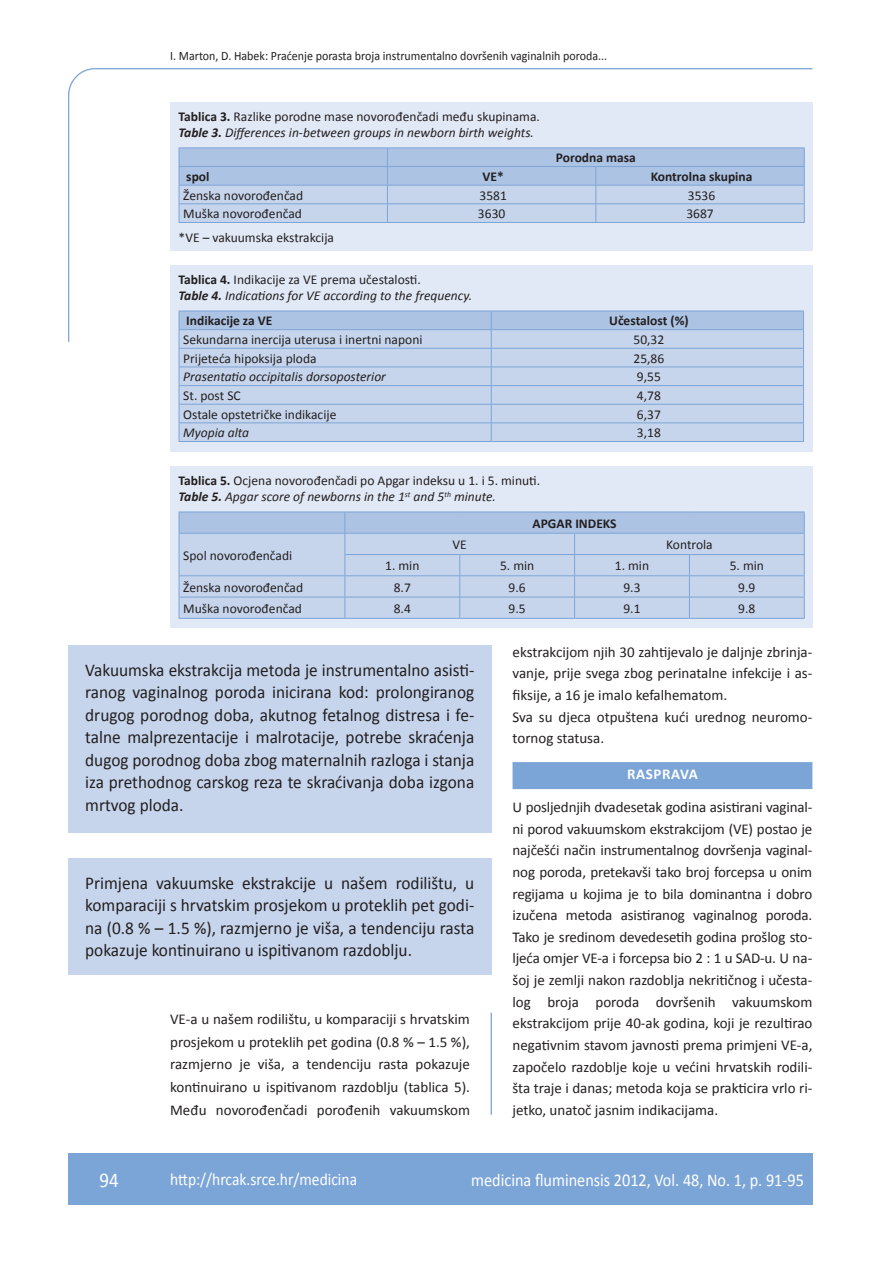
<style>
.page{position:relative;width:889px;height:1268px;background:#fff}
.page>*{position:absolute;margin:0;border:0;box-sizing:border-box;transform-origin:0 0}
.t1{font:21px "Calibri";color:#fff;scale:.9 1}
.anterfile{font:18px/22.5px "Calibri";color:#231f20;text-align:justify;scale:.96 1}
.t2{font:18px "Calibri";color:#fff;scale:.9 1}
.t3{font:17.25px "Calibri";color:#fff;scale:.9 1}
.osnovni_tekst{font:15px/21.6px "Calibri";color:#231f20;text-align:justify}
.naslov_ruler{font:700 15px "Calibri";letter-spacing:.04em;color:#fff}
.tablica{font:13.5px "Calibri";color:#231f20}
.potpis_slika{font:italic 13.5px/16.5px "Calibri";color:#231f20}
.potpis_slika-2{font:13.5px/16.5px "Calibri";color:#231f20}
.tablica-2{font:700 13.5px "Calibri";color:#231f20}
.tablica-3{font:italic 13.5px "Calibri";color:#231f20}
.glava{font:12.75px "Calibri";color:#231f20;scale:.94 1}
.s1{font-weight:700;font-style:normal}
.s2{font-style:normal}
.s3{font-weight:700}
.s4{font-weight:700;font-style:italic}
.s5{font-style:italic}
</style>
<div class="page">
<svg style="left:68px;top:68px;width:745px;height:275px"></svg>
<hr style="left:490px;top:1012px;width:2px;height:102px;background:#7ca5d7">
<div style="left:68px;top:1152px;width:744px;height:51px;background:#7ca5d7"></div>
<div style="left:512px;top:762px;width:300px;height:27px;background:#7ca5d7"></div>
<div style="left:68px;top:645px;width:423px;height:187px;background:#c6d5ec"></div>
<div style="left:170px;top:102px;width:642px;height:149px;background:#e1e9f6"></div>
<hr style="left:179px;top:147px;width:208px;height:1px;background:#7ca5d7">
<hr style="left:387px;top:147px;width:209px;height:1px;background:#7ca5d7">
<hr style="left:596px;top:147px;width:208px;height:1px;background:#7ca5d7">
<svg style="left:179px;top:148px;width:626px;height:74px;background:#b6c9e7"></svg>
<hr style="left:179px;top:222px;width:208px;height:1px;background:#7ca5d7">
<hr style="left:387px;top:222px;width:209px;height:1px;background:#7ca5d7">
<hr style="left:596px;top:222px;width:208px;height:1px;background:#7ca5d7">
<div style="left:170px;top:265px;width:642px;height:187px;background:#e1e9f6"></div>
<hr style="left:179px;top:310px;width:312px;height:1px;background:#7ca5d7">
<hr style="left:491px;top:310px;width:313px;height:1px;background:#7ca5d7">
<svg style="left:179px;top:311px;width:625px;height:130px;background:#becfe9"></svg>
<hr style="left:179px;top:441px;width:312px;height:1px;background:#7ca5d7">
<hr style="left:491px;top:441px;width:313px;height:1px;background:#7ca5d7">
<div style="left:170px;top:466px;width:642px;height:161px;background:#e1e9f6"></div>
<hr style="left:179px;top:511px;width:166px;height:1px;background:#7ca5d7">
<hr style="left:345px;top:511px;width:115px;height:1px;background:#7ca5d7">
<hr style="left:460px;top:511px;width:114px;height:1px;background:#7ca5d7">
<hr style="left:574px;top:511px;width:115px;height:1px;background:#7ca5d7">
<hr style="left:689px;top:511px;width:115px;height:1px;background:#7ca5d7">
<svg style="left:179px;top:512px;width:626px;height:106px;background:#bdcfe9"></svg>
<hr style="left:179px;top:618px;width:166px;height:1px;background:#7ca5d7">
<hr style="left:345px;top:618px;width:115px;height:1px;background:#7ca5d7">
<hr style="left:460px;top:618px;width:114px;height:1px;background:#7ca5d7">
<hr style="left:574px;top:618px;width:115px;height:1px;background:#7ca5d7">
<hr style="left:689px;top:618px;width:115px;height:1px;background:#7ca5d7">
<div style="left:68px;top:857px;width:423px;height:117px;background:#c6d5ec"></div>
<p class="glava" style="left:170px;top:47px;width:466px">I. Marton, D. Habek: Praćenje porasta broja instrumentalno dovršenih vaginalnih poroda...</p>
<p class="potpis_slika" style="left:179px;top:107px;width:363px"><span class="s1">Tablica 3.</span> <span class="s2">Razlike porodne mase novorođenčadi među skupinama.<br></span><span class="s3">Table 3.</span> Differences in-between groups in newborn birth weights.</p>
<p class="tablica-2" style="left:556px;top:149px;width:82px">Porodna masa</p>
<p class="tablica-2" style="left:186px;top:168px;width:25px">spol</p>
<p class="tablica-2" style="left:482px;top:168px;width:23px">VE*</p>
<p class="tablica-2" style="left:650px;top:168px;width:103px">Kontrolna skupina</p>
<p class="tablica" style="left:183px;top:187px;width:121px">Ženska novorođenčad</p>
<p class="tablica" style="left:479px;top:187px;width:29px">3581</p>
<p class="tablica" style="left:688px;top:187px;width:29px">3536</p>
<p class="tablica" style="left:183px;top:205px;width:120px">Muška novorođenčad</p>
<p class="tablica" style="left:478px;top:205px;width:29px">3630</p>
<p class="tablica" style="left:686px;top:205px;width:29px">3687</p>
<p class="tablica" style="left:179px;top:229px;width:157px">*VE – vakuumska ekstrakcija</p>
<p class="potpis_slika" style="left:179px;top:270px;width:295px"><span class="s1">Tablica 4.</span> <span class="s2">Indikacije za VE prema učestalosti.<br></span><span class="s3">Table 4.</span> Indications for VE according to the frequency.</p>
<p class="tablica-2" style="left:186px;top:312px;width:88px">Indikacije za VE</p>
<p class="tablica-2" style="left:609px;top:312px;width:81px">Učestalost (%)</p>
<p class="tablica" style="left:183px;top:331px;width:241px">Sekundarna inercija uterusa i inertni naponi</p>
<p class="tablica" style="left:633px;top:331px;width:32px">50,32</p>
<p class="tablica" style="left:183px;top:350px;width:135px">Prijeteća hipoksija ploda</p>
<p class="tablica" style="left:633px;top:350px;width:32px">25,86</p>
<p class="tablica-3" style="left:183px;top:368px;width:204px">Prasentatio occipitalis dorsoposterior</p>
<p class="tablica" style="left:637px;top:368px;width:25px">9,55</p>
<p class="tablica" style="left:183px;top:387px;width:59px">St. post SC</p>
<p class="tablica" style="left:637px;top:387px;width:25px">4,78</p>
<p class="tablica" style="left:183px;top:405px;width:155px">Ostale opstetričke indikacije</p>
<p class="tablica" style="left:637px;top:405px;width:25px">6,37</p>
<p class="tablica-3" style="left:183px;top:424px;width:67px">Myopia alta</p>
<p class="tablica" style="left:637px;top:424px;width:25px">3,18</p>
<p class="potpis_slika-2" style="left:179px;top:471px;width:363px"><span class="s3">Tablica 5.</span> Ocjena novorođenčadi po Apgar indeksu u 1. i 5. minuti.<br><span class="s4">Table 5.</span> <span class="s5">Apgar score of newborns in the 1</span><sup>st</sup> <span class="s5">and 5</span><sup>th</sup> <span class="s5">minute.</span></p>
<p class="tablica-2" style="left:532px;top:514px;width:86px">APGAR INDEKS</p>
<p class="tablica" style="left:183px;top:546px;width:110px">Spol novorođenčadi</p>
<p class="tablica" style="left:452px;top:536px;width:16px">VE</p>
<p class="tablica" style="left:666px;top:536px;width:48px">Kontrola</p>
<p class="tablica" style="left:385px;top:557px;width:36px">1. min</p>
<p class="tablica" style="left:500px;top:557px;width:36px">5. min</p>
<p class="tablica" style="left:615px;top:557px;width:36px">1. min</p>
<p class="tablica" style="left:729px;top:557px;width:36px">5. min</p>
<p class="tablica" style="left:183px;top:578px;width:121px">Ženska novorođenčad</p>
<p class="tablica" style="left:394px;top:578px;width:19px">8.7</p>
<p class="tablica" style="left:508px;top:578px;width:19px">9.6</p>
<p class="tablica" style="left:623px;top:578px;width:19px">9.3</p>
<p class="tablica" style="left:738px;top:578px;width:19px">9.9</p>
<p class="tablica" style="left:183px;top:599px;width:120px">Muška novorođenčad</p>
<p class="tablica" style="left:394px;top:599px;width:19px">8.4</p>
<p class="tablica" style="left:508px;top:599px;width:19px">9.5</p>
<p class="tablica" style="left:623px;top:599px;width:19px">9.1</p>
<p class="tablica" style="left:738px;top:599px;width:19px">9.8</p>
<p class="anterfile" style="left:85px;top:657px;width:407px">Vakuumska ekstrakcija metoda je instrumentalno asisti&shy;ranog vaginalnog poroda inicirana kod: prolongiranog drugog porodnog doba, akutnog fetalnog distresa i fe&shy;talne malprezentacije i malrotacije, potrebe skraćenja dugog porodnog doba zbog maternalnih razloga i stanja iza prethodnog carskog reza te skraćivanja doba izgona mrtvog ploda.</p>
<p class="anterfile" style="left:85px;top:870px;width:407px">Primjena vakuumske ekstrakcije u našem rodilištu, u komparaciji s hrvatskim prosjekom u proteklih pet godi&shy;na (0.8 % – 1.5 %), razmjerno je viša, a tendenciju rasta pokazuje kontinuirano u ispitivanom razdoblju.</p>
<p class="osnovni_tekst" style="left:170px;top:1006px;width:301px;line-height:22.6px">VE-a u našem rodilištu, u komparaciji s hrvatskim prosjekom u proteklih pet godina (0.8 % – 1.5 %), razmjerno je viša, a tendenciju rasta pokazuje kontinuirano u ispitivanom razdoblju (tablica 5).<br>Među novorođenčadi porođenih vakuumskom</p>
<p class="osnovni_tekst" style="left:512px;top:640px;width:301px">ekstrakcijom njih 30 zahtijevalo je daljnje zbrinja&shy;vanje, prije svega zbog perinatalne infekcije i as&shy;fiksije, a 16 je imalo kefalhematom.</p>
<p class="osnovni_tekst" style="left:512px;top:705px;width:301px">Sva su djeca otpuštena kući urednog neuromo&shy;tornog statusa.</p>
<p class="naslov_ruler" style="left:627px;top:765px;width:72px">RASPRAVA</p>
<p class="osnovni_tekst" style="left:512px;top:795px;width:301px">U posljednjih dvadesetak godina asistirani vaginal&shy;ni porod vakuumskom ekstrakcijom (VE) postao je najčešći način instrumentalnog dovršenja vaginal&shy;nog poroda, pretekavši tako broj forcepsa u onim regijama u kojima je to bila dominantna i dobro izučena metoda asistiranog vaginalnog poroda.<br>Tako je sredinom devedesetih godina prošlog sto&shy;ljeća omjer VE-a i forcepsa bio 2 : 1 u SAD-u. U na&shy;šoj je zemlji nakon razdoblja nekritičnog i učesta&shy;log broja poroda dovršenih vakuumskom ekstrakcijom prije 40-ak godina, koji je rezultirao negativnim stavom javnosti prema primjeni VE-a, započelo razdoblje koje u većini hrvatskih rodili&shy;šta traje i danas; metoda koja se prakticira vrlo ri&shy;jetko, unatoč jasnim indikacijama.</p>
<p class="t1" style="left:99px;top:1166px;width:23px">94</p>
<p class="t3" style="left:170px;top:1167px;width:209px">http://hrcak.srce.hr/medicina</p>
<p class="t2" style="left:471px;top:1168px;width:371px">medicina fluminensis 2012, Vol. 48, No. 1, p. 91-95</p>
</div>
